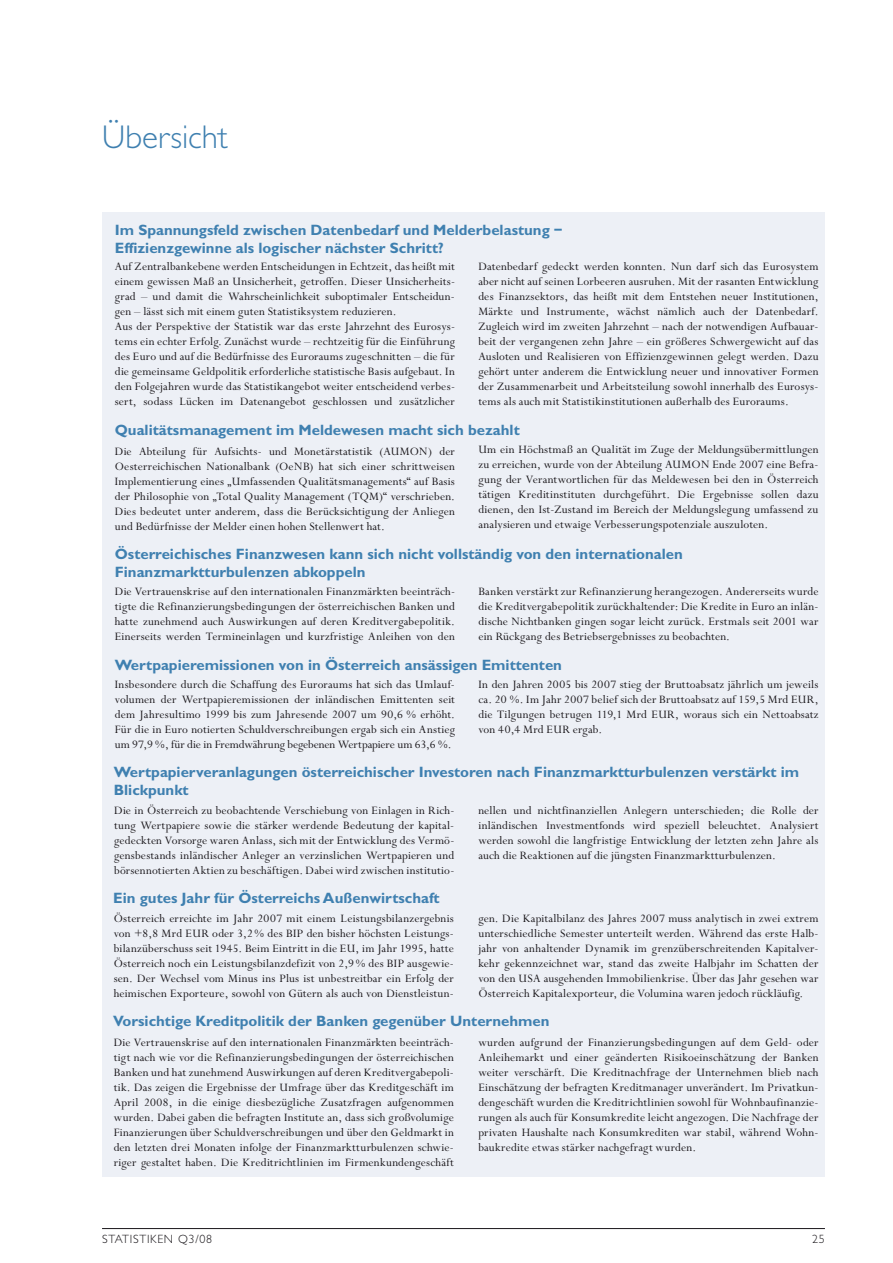
<style>
.page{position:relative;width:893px;height:1263px;background:#fff}
.page>*{position:absolute;margin:0;border:0;box-sizing:border-box;transform-origin:0 0}
.t1{font:300 33px "Gill Alternate One";letter-spacing:.005em;color:#3f80b0}
.t2{font:700 15px/18px "Gill Alternate One";color:#3f80b0}
.t3{font:12.75px/15px "Perpetua";letter-spacing:.015em;color:#1a171b;text-align:justify}
.t4{font:300 12px "Gill Alternate One";letter-spacing:.06em;color:#1a171b}
</style>
<div class="page">
<div style="left:102px;top:213px;width:723px;height:964px;background:#edf0f6"></div>
<hr style="left:102px;top:1228px;width:723px;height:1px;background:#1a171b">
<h1 class="t1" style="left:102px;top:118px;width:128px">Übersicht</h1>
<p class="t2" style="left:115px;top:221px;width:449px">Im Spannungsfeld zwischen Datenbedarf und Melderbelastung –<br>Effizienzgewinne als logischer nächster Schritt?</p>
<p class="t3" style="left:115px;top:260px;width:342px;text-align:left">Auf Zentralbankebene werden Entscheidungen in Echtzeit, das heißt mit einem gewissen Maß an Unsicherheit, getroffen. Dieser Unsicherheits&shy;grad – und damit die Wahrscheinlichkeit suboptimaler Entscheidun&shy;gen – lässt sich mit einem guten Statistiksystem reduzieren.<br>Aus der Perspektive der Statistik war das erste Jahrzehnt des Eurosys&shy;tems ein echter Erfolg. Zunächst wurde – rechtzeitig für die Einführung des Euro und auf die Bedürfnisse des Euroraums zugeschnitten – die für die gemeinsame Geldpolitik erforderliche statistische Basis aufgebaut. In den Folgejahren wurde das Statistikangebot weiter entscheidend verbes&shy;sert, sodass Lücken im Datenangebot geschlossen und zusätzlicher</p>
<p class="t3" style="left:478px;top:260px;width:342px">Datenbedarf gedeckt werden konnten. Nun darf sich das Eurosystem aber nicht auf seinen Lorbeeren ausruhen. Mit der rasanten Entwicklung des Finanzsektors, das heißt mit dem Entstehen neuer Institutionen, Märkte und Instrumente, wächst nämlich auch der Datenbedarf.<br>Zugleich wird im zweiten Jahrzehnt – nach der notwendigen Aufbauar&shy;beit der vergangenen zehn Jahre – ein größeres Schwergewicht auf das Ausloten und Realisieren von Effizienzgewinnen gelegt werden. Dazu gehört unter anderem die Entwicklung neuer und innovativer Formen der Zusammenarbeit und Arbeitsteilung sowohl innerhalb des Eurosys&shy;tems als auch mit Statistikinstitutionen außerhalb des Euroraums.</p>
<p class="t2" style="left:115px;top:420px;width:406px">Qualitätsmanagement im Meldewesen macht sich bezahlt</p>
<p class="t3" style="left:115px;top:444px;width:342px">Die Abteilung für Aufsichts- und Monetärstatistik (AUMON) der Oesterreichischen Nationalbank (OeNB) hat sich einer schrittweisen Implementierung eines „Umfassenden Qualitätsmanagements“ auf Basis der Philosophie von „Total Quality Management (TQM)“ verschrieben.<br>Dies bedeutet unter anderem, dass die Berücksichtigung der Anliegen und Bedürfnisse der Melder einen hohen Stellenwert hat.</p>
<p class="t3" style="left:478px;top:442px;width:342px">Um ein Höchstmaß an Qualität im Zuge der Meldungsübermittlungen zu erreichen, wurde von der Abteilung AUMON Ende 2007 eine Befra&shy;gung der Verantwortlichen für das Meldewesen bei den in Österreich tätigen Kreditinstituten durchgeführt. Die Ergebnisse sollen dazu dienen, den Ist-Zustand im Bereich der Meldungslegung umfassend zu analysieren und etwaige Verbesserungspotenziale auszuloten.</p>
<p class="t2" style="left:115px;top:545px;width:570px">Österreichisches Finanzwesen kann sich nicht vollständig von den internationalen<br>Finanzmarktturbulenzen abkoppeln</p>
<p class="t3" style="left:115px;top:585px;width:342px">Die Vertrauenskrise auf den internationalen Finanzmärkten beeinträch&shy;tigte die Refinanzierungsbedingungen der österreichischen Banken und hatte zunehmend auch Auswirkungen auf deren Kreditvergabepolitik.<br>Einerseits werden Termineinlagen und kurzfristige Anleihen von den</p>
<p class="t3" style="left:478px;top:585px;width:342px">Banken verstärkt zur Refinanzierung herangezogen. Andererseits wurde die Kreditvergabepolitik zurückhaltender: Die Kredite in Euro an inlän&shy;dische Nichtbanken gingen sogar leicht zurück. Erstmals seit 2001 war ein Rückgang des Betriebsergebnisses zu beobachten.</p>
<p class="t2" style="left:115px;top:655px;width:449px">Wertpapieremissionen von in Österreich ansässigen Emittenten</p>
<p class="t3" style="left:115px;top:677px;width:342px">Insbesondere durch die Schaffung des Euroraums hat sich das Umlauf&shy;volumen der Wertpapieremissionen der inländischen Emittenten seit dem Jahresultimo 1999 bis zum Jahresende 2007 um 90,6 % erhöht.<br>Für die in Euro notierten Schuldverschreibungen ergab sich ein Anstieg um 97,9 %, für die in Fremdwährung begebenen Wertpapiere um 63,6 %.</p>
<p class="t3" style="left:478px;top:677px;width:342px">In den Jahren 2005 bis 2007 stieg der Bruttoabsatz jährlich um jeweils ca. 20 %. Im Jahr 2007 belief sich der Bruttoabsatz auf 159,5 Mrd EUR, die Tilgungen betrugen 119,1 Mrd EUR, woraus sich ein Nettoabsatz von 40,4 Mrd EUR ergab.</p>
<p class="t2" style="left:114px;top:763px;width:687px">Wertpapierveranlagungen österreichischer Investoren nach Finanzmarktturbulenzen verstärkt im<br>Blickpunkt</p>
<p class="t3" style="left:114px;top:803px;width:342px">Die in Österreich zu beobachtende Verschiebung von Einlagen in Rich&shy;tung Wertpapiere sowie die stärker werdende Bedeutung der kapital&shy;gedeckten Vorsorge waren Anlass, sich mit der Entwicklung des Vermö&shy;gensbestands inländischer Anleger an verzinslichen Wertpapieren und börsennotierten Aktien zu beschäftigen. Dabei wird zwischen institutio-</p>
<p class="t3" style="left:478px;top:803px;width:342px">nellen und nichtfinanziellen Anlegern unterschieden; die Rolle der inländischen Investmentfonds wird speziell beleuchtet. Analysiert werden sowohl die langfristige Entwicklung der letzten zehn Jahre als auch die Reaktionen auf die jüngsten Finanzmarktturbulenzen.</p>
<p class="t2" style="left:113px;top:889px;width:328px">Ein gutes Jahr für Österreichs Außenwirtschaft</p>
<p class="t3" style="left:114px;top:911px;width:342px">Österreich erreichte im Jahr 2007 mit einem Leistungsbilanzergebnis von +8,8 Mrd EUR oder 3,2% des BIP den bisher höchsten Leistungs&shy;bilanzüberschuss seit 1945. Beim Eintritt in die EU, im Jahr 1995, hatte Österreich noch ein Leistungsbilanzdefizit von 2,9% des BIP ausgewie&shy;sen. Der Wechsel vom Minus ins Plus ist unbestreitbar ein Erfolg der heimischen Exporteure, sowohl von Gütern als auch von Dienstleistun-</p>
<p class="t3" style="left:478px;top:911px;width:342px">gen. Die Kapitalbilanz des Jahres 2007 muss analytisch in zwei extrem unterschiedliche Semester unterteilt werden. Während das erste Halb&shy;jahr von anhaltender Dynamik im grenzüberschreitenden Kapitalver&shy;kehr gekennzeichnet war, stand das zweite Halbjahr im Schatten der von den USA ausgehenden Immobilienkrise. Über das Jahr gesehen war Österreich Kapitalexporteur, die Volumina waren jedoch rückläufig.</p>
<p class="t2" style="left:113px;top:1012px;width:438px">Vorsichtige Kreditpolitik der Banken gegenüber Unternehmen</p>
<p class="t3" style="left:114px;top:1035px;width:342px">Die Vertrauenskrise auf den internationalen Finanzmärkten beeinträch&shy;tigt nach wie vor die Refinanzierungsbedingungen der österreichischen Banken und hat zunehmend Auswirkungen auf deren Kreditvergabepoli&shy;tik. Das zeigen die Ergebnisse der Umfrage über das Kreditgeschäft im April 2008, in die einige diesbezügliche Zusatzfragen aufgenommen wurden. Dabei gaben die befragten Institute an, dass sich großvolumige Finanzierungen über Schuldverschreibungen und über den Geldmarkt in den letzten drei Monaten infolge der Finanzmarktturbulenzen schwie&shy;riger gestaltet haben. Die Kreditrichtlinien im Firmenkundengeschäft</p>
<p class="t3" style="left:478px;top:1035px;width:342px">wurden aufgrund der Finanzierungsbedingungen auf dem Geld- oder Anleihemarkt und einer geänderten Risikoeinschätzung der Banken weiter verschärft. Die Kreditnachfrage der Unternehmen blieb nach Einschätzung der befragten Kreditmanager unverändert. Im Privatkun&shy;dengeschäft wurden die Kreditrichtlinien sowohl für Wohnbaufinanzie&shy;rungen als auch für Konsumkredite leicht angezogen. Die Nachfrage der privaten Haushalte nach Konsumkrediten war stabil, während Wohn&shy;baukredite etwas stärker nachgefragt wurden.</p>
<p class="t4" style="left:102px;top:1232px;width:112px">Statistiken Q3/08</p>
<p class="t4" style="left:812px;top:1232px;width:14px">25</p>
</div>
